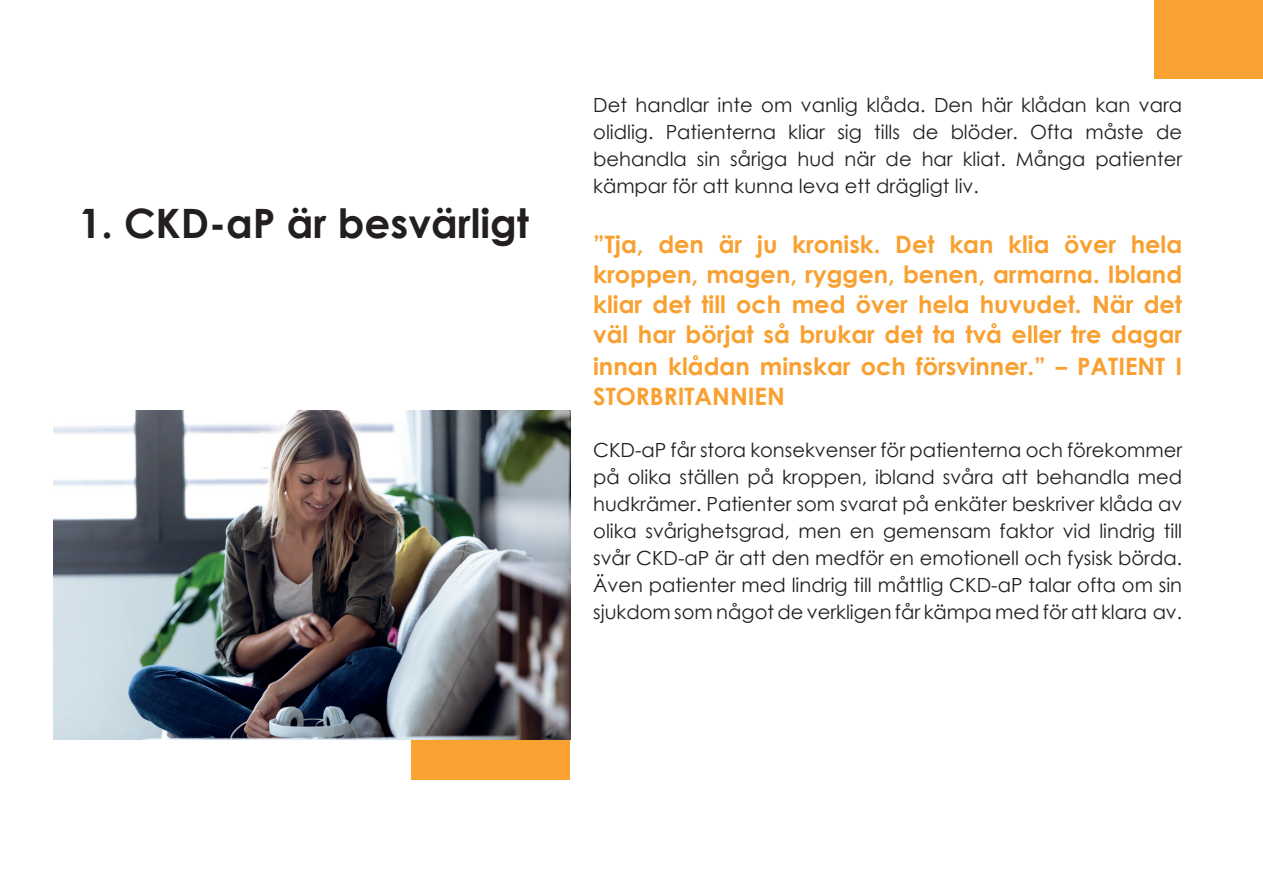
<style>
.page{position:relative;width:1263px;height:893px;background:#fff}
.page>*{position:absolute;margin:0;border:0;box-sizing:border-box;transform-origin:0 0}
.t1{font:700 40.5px "Century Gothic";color:#231f20}
.t2{font:700 24px/30.3px "Century Gothic";color:#f9a030;text-align:justify}
.t3{font:19.5px/27px "Century Gothic";color:#231f20;text-align:justify}
.s1{font-size:22.5px}
</style>
<div class="page">
<img style="left:53px;top:411px;width:517px;height:329px">
<div style="left:411px;top:740px;width:159px;height:39px;background:#f9a131"></div>
<div style="left:1154px;top:0;width:109px;height:79px;background:#f9a131"></div>
<p class="t1" style="left:79px;top:193px;width:452px">1. CKD-aP är besvärligt</p>
<p class="t3" style="left:593px;top:92px;width:590px">Det handlar inte om vanlig klåda. Den här klådan kan vara olidlig. Patienterna kliar sig tills de blöder. Ofta måste de behandla sin såriga hud när de har kliat. Många patienter kämpar för att kunna leva ett drägligt liv.</p>
<p class="t2" style="left:593px;top:228px;width:590px">”Tja, den är ju kronisk. Det kan klia över hela kroppen, magen, ryggen, benen, armarna. Ibland kliar det till och med över hela huvudet. När det väl har börjat så brukar det ta två eller tre dagar innan klådan minskar och försvinner.” <span class="s1">–</span> PATIENT I STORBRITANNIEN</p>
<p class="t3" style="left:593px;top:436px;width:590px">CKD-aP får stora konsekvenser för patienterna och förekommer på olika ställen på kroppen, ibland svåra att behandla med hudkrämer. Patienter som svarat på enkäter beskriver klåda av olika svårighetsgrad, men en gemensam faktor vid lindrig till svår CKD-aP är att den medför en emotionell och fysisk börda.<br>Även patienter med lindrig till måttlig CKD-aP talar ofta om sin sjukdom som något de verkligen får kämpa med för att klara av.</p>
</div>
